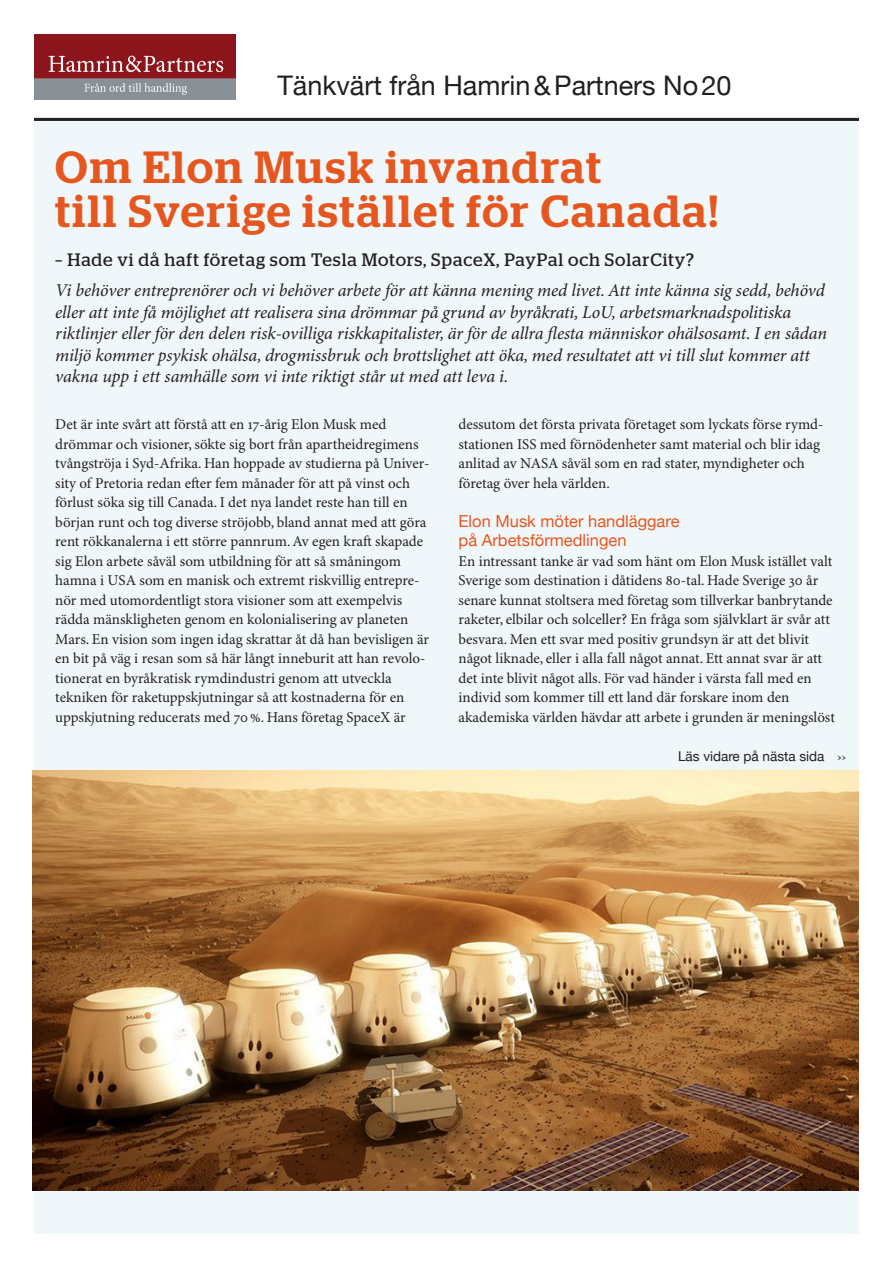
<style>
.page{position:relative;width:893px;height:1263px;background:#fff}
.page>*{position:absolute;margin:0;border:0;box-sizing:border-box;transform-origin:0 0}
.Rubrik{font:500 45px/43.5px "Stag";letter-spacing:.05em;color:#e6571f}
.Rubrik-2{font:27px "Helvetica Neue";color:#231f20}
.Ingress{font:italic 18px/21.6px "Minion Pro";letter-spacing:-.01em;color:#231f20}
.Rubrik-3{font:18px "Stag";letter-spacing:.05em;color:#231f20}
.Mindre_rubrik{font:16.5px/19.5px "Helvetica Neue";color:#e6571f}
.Bröd{font:15px/19.5px "Minion Pro";letter-spacing:-.005em;color:#231f20}
.A_Bröd_utan_indrag{font:14.25px "Freight Text";color:#231f20}
.Ingress2{font:13.5px "Helvetica Neue";color:#231f20}
</style>
<div class="page">
<div style="left:34px;top:116px;width:825px;height:1117px;background:#f0f7fa"></div>
<hr style="left:34px;top:118px;width:825px;height:3px;background:#231f20">
<img style="left:34px;top:34px;width:202px;height:65px">
<img style="left:32px;top:770px;width:827px;height:421px">
<p class="Rubrik-2" style="left:277px;top:66px;width:456px">Tänkvärt från Hamrin&amp;Partners No20</p>
<p class="Rubrik" style="left:55px;top:145px;width:664px">Om Elon Musk invandrat<br>till Sverige istället för Canada!</p>
<p class="Rubrik-3" style="left:55px;top:250px;width:640px">– Hade vi då haft företag som Tesla Motors, SpaceX, PayPal och SolarCity?</p>
<p class="Ingress" style="left:55px;top:280px;width:773px">Vi behöver entreprenörer och vi behöver arbete för att känna mening med livet. Att inte känna sig sedd, behövd eller att inte få möjlighet att realisera sina drömmar på grund av byråkrati, LoU, arbetsmarknadspolitiska riktlinjer eller för den delen risk-ovilliga riskkapitalister, är för de allra flesta människor ohälsosamt. I en sådan miljö kommer psykisk ohälsa, drogmissbruk och brottslighet att öka, med resultatet att vi till slut kommer att vakna upp i ett samhälle som vi inte riktigt står ut med att leva i.</p>
<p class="Bröd" style="left:55px;top:415px;width:376px">Det är inte svårt att förstå att en 17-årig Elon Musk med drömmar och visioner, sökte sig bort från apartheidregimens tvångströja i Syd-Afrika. Han hoppade av studierna på Univer&shy;sity of Pretoria redan efter fem månader för att på vinst och förlust söka sig till Canada. I det nya landet reste han till en början runt och tog diverse ströjobb, bland annat med att göra rent rökkanalerna i ett större pannrum. Av egen kraft skapade sig Elon arbete såväl som utbildning för att så småningom hamna i USA som en manisk och extremt riskvillig entrepre&shy;nör med utomordentligt stora visioner som att exempelvis rädda mänskligheten genom en kolonialisering av planeten Mars. En vision som ingen idag skrattar åt då han bevisligen är en bit på väg i resan som så här långt inneburit att han revolo&shy;tionerat en byråkratisk rymdindustri genom att utveckla tekniken för raketuppskjutningar så att kostnaderna för en uppskjutning reducerats med 70%. Hans företag SpaceX är</p>
<p class="Bröd" style="left:459px;top:415px;width:367px">dessutom det första privata företaget som lyckats förse rymd&shy;stationen ISS med förnödenheter samt material och blir idag anlitad av NASA såväl som en rad stater, myndigheter och företag över hela världen.</p>
<p class="Mindre_rubrik" style="left:459px;top:512px;width:222px">Elon Musk möter handläggare på Arbetsförmedlingen</p>
<p class="Bröd" style="left:459px;top:552px;width:378px">En intressant tanke är vad som hänt om Elon Musk istället valt Sverige som destination i dåtidens 80-tal. Hade Sverige 30 år senare kunnat stoltsera med företag som tillverkar banbrytande raketer, elbilar och solceller? En fråga som självklart är svår att besvara. Men ett svar med positiv grundsyn är att det blivit något liknade, eller i alla fall något annat. Ett annat svar är att det inte blivit något alls. För vad händer i värsta fall med en individ som kommer till ett land där forskare inom den akademiska världen hävdar att arbete i grunden är meningslöst</p>
<p class="Ingress2" style="left:678px;top:746px;width:148px">Läs vidare på nästa sida</p>
<p class="A_Bröd_utan_indrag" style="left:837px;top:748px;width:10px">››</p>
</div>
